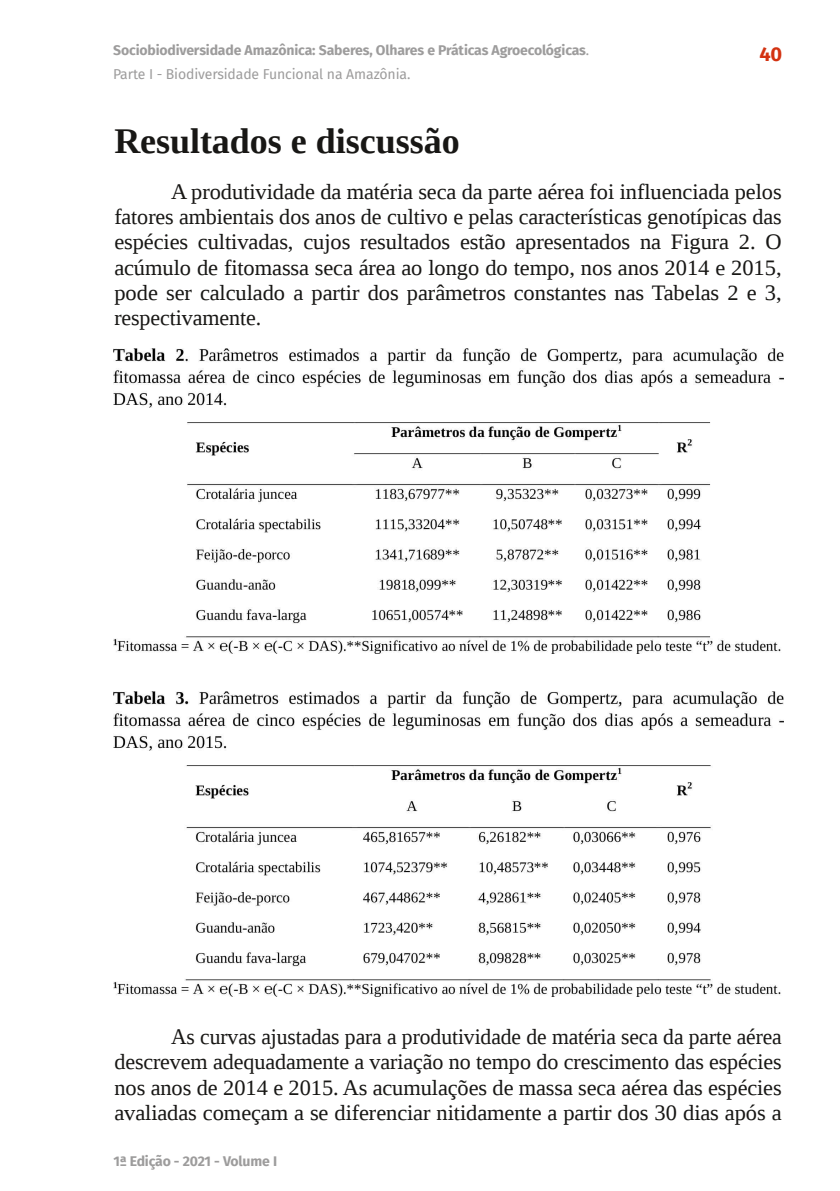
<style>
.page{position:relative;width:840px;height:1191px;background:#fff}
.page>*{position:absolute;margin:0;border:0;box-sizing:border-box;transform-origin:0 0}
.t1{font:700 36px "Liberation Serif";color:#181715}
.t2{font:22px/25.2px "Liberation Serif";letter-spacing:-.005em;color:#181715;text-align:justify}
.t3{font:700 20px "Fira Sans";color:#d33211}
.t4{font:700 14px/24px "Fira Sans";letter-spacing:-.01em;color:#9d9c9c}
.s1{font-weight:400}
</style>
<div class="page">
<img style="left:113px;top:348px;width:669px;height:305px">
<img style="left:113px;top:692px;width:669px;height:304px">
<p class="t4" style="left:113px;top:39px;width:477px">Sociobiodiversidade Amazônica: Saberes, Olhares e Práticas Agroecológicas<span class="s1">.<br>Parte I - Biodiversidade Funcional na Amazônia.</span></p>
<p class="t3" style="left:759px;top:42px;width:24px">40</p>
<h1 class="t1" style="left:114px;top:121px;width:346px">Resultados e discussão</h1>
<p class="t2" style="left:114px;top:179px;width:668px;text-indent:57px">A produtividade da matéria seca da parte aérea foi influenciada pelos fatores ambientais dos anos de cultivo e pelas características genotípicas das espécies cultivadas, cujos resultados estão apresentados na Figura 2. O acúmulo de fitomassa seca área ao longo do tempo, nos anos 2014 e 2015, pode ser calculado a partir dos parâmetros constantes nas Tabelas 2 e 3, respectivamente.</p>
<p class="t2" style="left:114px;top:1023px;width:668px;text-indent:57px">As curvas ajustadas para a produtividade de matéria seca da parte aérea descrevem adequadamente a variação no tempo do crescimento das espécies nos anos de 2014 e 2015. As acumulações de massa seca aérea das espécies avaliadas começam a se diferenciar nitidamente a partir dos 30 dias após a</p>
<p class="t4" style="left:113px;top:1149px;width:165px">1ª Edição - 2021 - Volume I</p>
</div>
